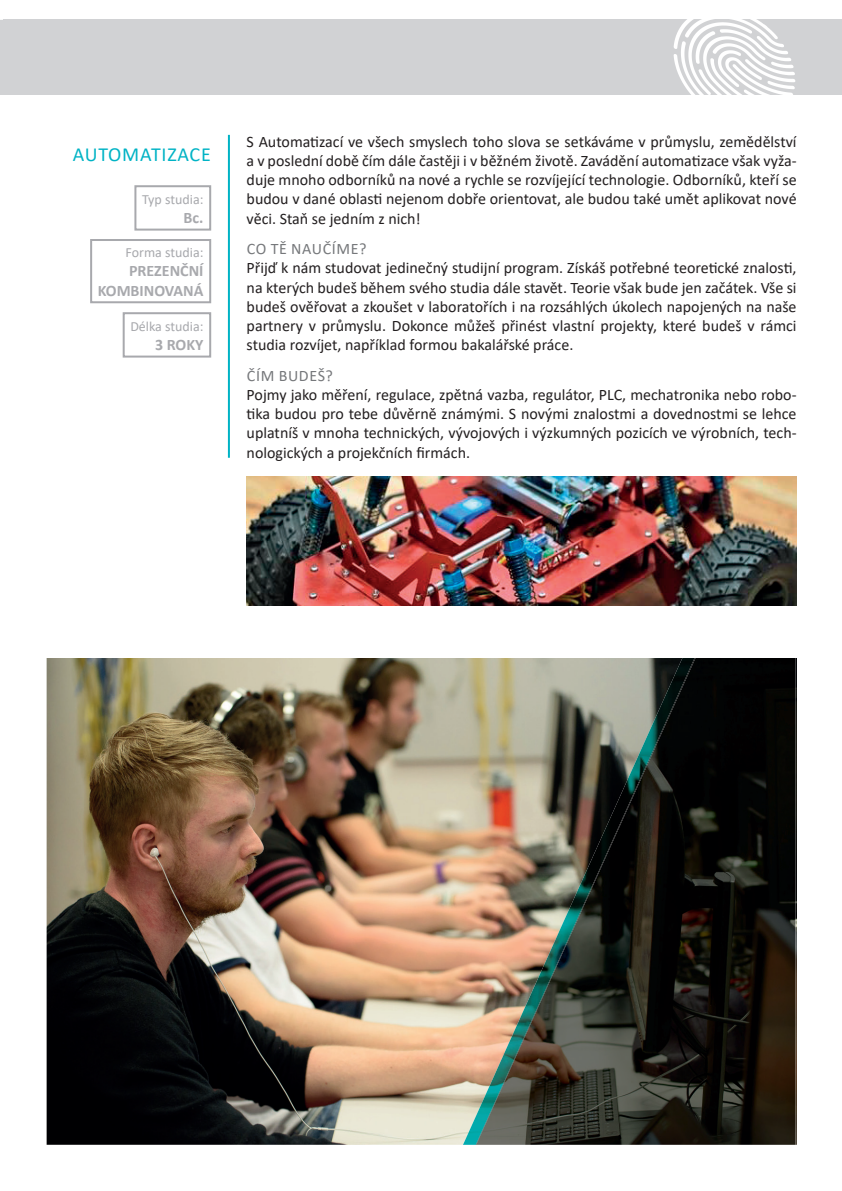
<style>
.page{position:relative;width:842px;height:1191px;background:#fff}
.page>*{position:absolute;margin:0;border:0;box-sizing:border-box;transform-origin:0 0}
.t1{font:20px "Calibri";letter-spacing:.04em;color:#00b3c5}
.t2{font:16px/19.2px "Calibri";color:#231f20;text-align:justify}
.t3{font:700 16px/19.2px "Calibri";color:#a8a9ad;text-align:right}
.t4{font:16px "Calibri";letter-spacing:.04em;color:#76787b}
.t5{font:14px "Calibri";color:#a8a9ad}
</style>
<div class="page">
<svg style="left:0;top:20px;width:4px;height:75px"></svg>
<hr style="left:228px;top:135px;width:2px;height:323px;background:#00b3c5">
<img style="left:247px;top:477px;width:550px;height:128px">
<div style="left:4px;top:20px;width:838px;height:75px;background:#d1d2d4"></div>
<div style="left:134px;top:185px;width:77px;height:46px;border:2px solid #a8a9ad"></div>
<img style="left:47px;top:658px;width:750px;height:486px">
<img style="left:700px;top:658px;width:95px;height:486px">
<svg style="left:442px;top:658px;width:258px;height:487px"></svg>
<svg style="left:455px;top:658px;width:244px;height:487px"></svg>
<img style="left:476px;top:658px;width:220px;height:486px">
<svg style="left:674px;top:19px;width:121px;height:76px"></svg>
<div style="left:90px;top:239px;width:121px;height:64px;border:2px solid #a8a9ad"></div>
<div style="left:123px;top:312px;width:88px;height:45px;border:2px solid #a8a9ad"></div>
<p class="t1" style="left:73px;top:141px;width:140px">AUTOMATIZACE</p>
<p class="t5" style="left:142px;top:189px;width:63px">Typ studia:</p>
<p class="t3" style="left:184px;top:208px;width:21px">Bc.</p>
<p class="t5" style="left:126px;top:243px;width:79px">Forma studia:</p>
<p class="t3" style="left:98px;top:261px;width:107px">PREZENČNÍ<br>KOMBINOVANÁ</p>
<p class="t5" style="left:130px;top:316px;width:75px">Délka studia:</p>
<p class="t3" style="left:155px;top:335px;width:50px">3 ROKY</p>
<p class="t2" style="left:247px;top:132px;width:551px">S Automatizací ve všech smyslech toho slova se setkáváme v průmyslu, zemědělství a v poslední době čím dále častěji i v běžném životě. Zavádění automatizace však vyža&shy;duje mnoho odborníků na nové a rychle se rozvíjející technologie. Odborníků, kteří se budou v dané oblasti nejenom dobře orientovat, ale budou také umět aplikovat nové věci. Staň se jedním z nich!</p>
<p class="t4" style="left:247px;top:238px;width:121px">CO TĚ NAUČÍME?</p>
<p class="t2" style="left:247px;top:258px;width:551px">Přijď k nám studovat jedinečný studijní program. Získáš potřebné teoretické znalosti, na kterých budeš během svého studia dále stavět. Teorie však bude jen začátek. Vše si budeš ověřovat a zkoušet v laboratořích i na rozsáhlých úkolech napojených na naše partnery v průmyslu. Dokonce můžeš přinést vlastní projekty, které budeš v rámci studia rozvíjet, například formou bakalářské práce.</p>
<p class="t4" style="left:247px;top:364px;width:87px">ČÍM BUDEŠ?</p>
<p class="t2" style="left:247px;top:385px;width:551px">Pojmy jako měření, regulace, zpětná vazba, regulátor, PLC, mechatronika nebo robo&shy;tika budou pro tebe důvěrně známými. S novými znalostmi a dovednostmi se lehce uplatníš v mnoha technických, vývojových i výzkumných pozicích ve výrobních, tech&shy;nologických a projekčních firmách.</p>
</div>
